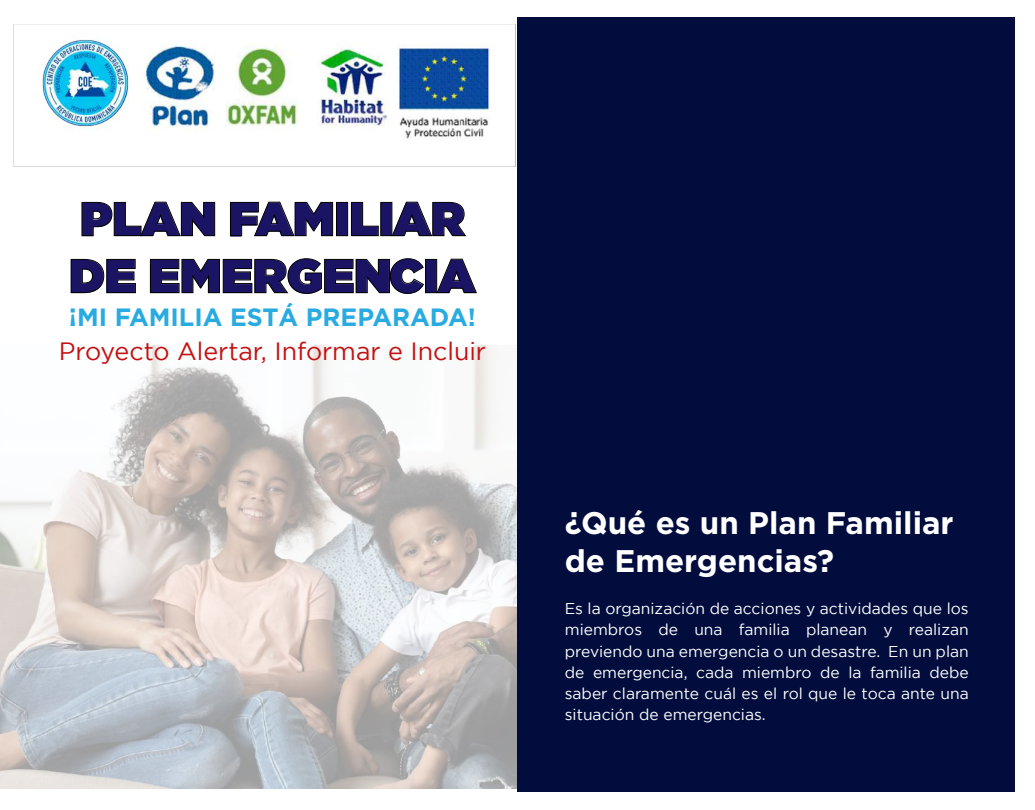
<style>
.page{position:relative;width:1035px;height:810px;background:#fff}
.page>*{position:absolute;margin:0;border:0;box-sizing:border-box;transform-origin:0 0}
.t1{font:900 47.5px/57px "i Ciel Gotham";color:#1b1464}
.t2{font:700 31.25px/37.5px "Gotham";color:#fff}
.t3{font:25px "Gotham";color:#c41010}
.t4{font:700 25px "Gotham";color:#29abe2}
.t5{font:15.62px/21.2px "Gotham";color:#fff;text-align:justify}
</style>
<div class="page">
<img style="left:0;top:345px;width:518px;height:443px">
<svg style="left:71px;top:263px;width:65px;height:30px"></svg>
<svg style="left:150px;top:263px;width:274px;height:31px"></svg>
<div style="left:425px;top:259px;width:12px;height:34px;border:1px solid #000"></div>
<svg style="left:437px;top:263px;width:40px;height:30px"></svg>
<div style="left:518px;top:18px;width:497px;height:774px;background:#020d3d"></div>
<img style="left:13px;top:17px;width:548px;height:246px">
<img style="left:33px;top:39px;width:112px;height:89px">
<h1 class="t1" style="left:69px;top:188px;width:408px">PLAN FAMILIAR<br>DE EMERGENCIA</h1>
<h3 class="t4" style="left:69px;top:303px;width:409px">¡MI FAMILIA ESTÁ PREPARADA!</h3>
<h3 class="t3" style="left:59px;top:338px;width:429px">Proyecto Alertar, Informar e Incluir</h3>
<h2 class="t2" style="left:565px;top:503px;width:390px">¿Qué es un Plan Familiar de Emergencias?</h2>
<p class="t5" style="left:565px;top:598px;width:405px">Es la organización de acciones y actividades que los miembros de una familia planean y realizan previendo una emergencia o un desastre. En un plan de emergencia, cada miembro de la familia debe saber claramente cuál es el rol que le toca ante una situación de emergencias.</p>
</div>
